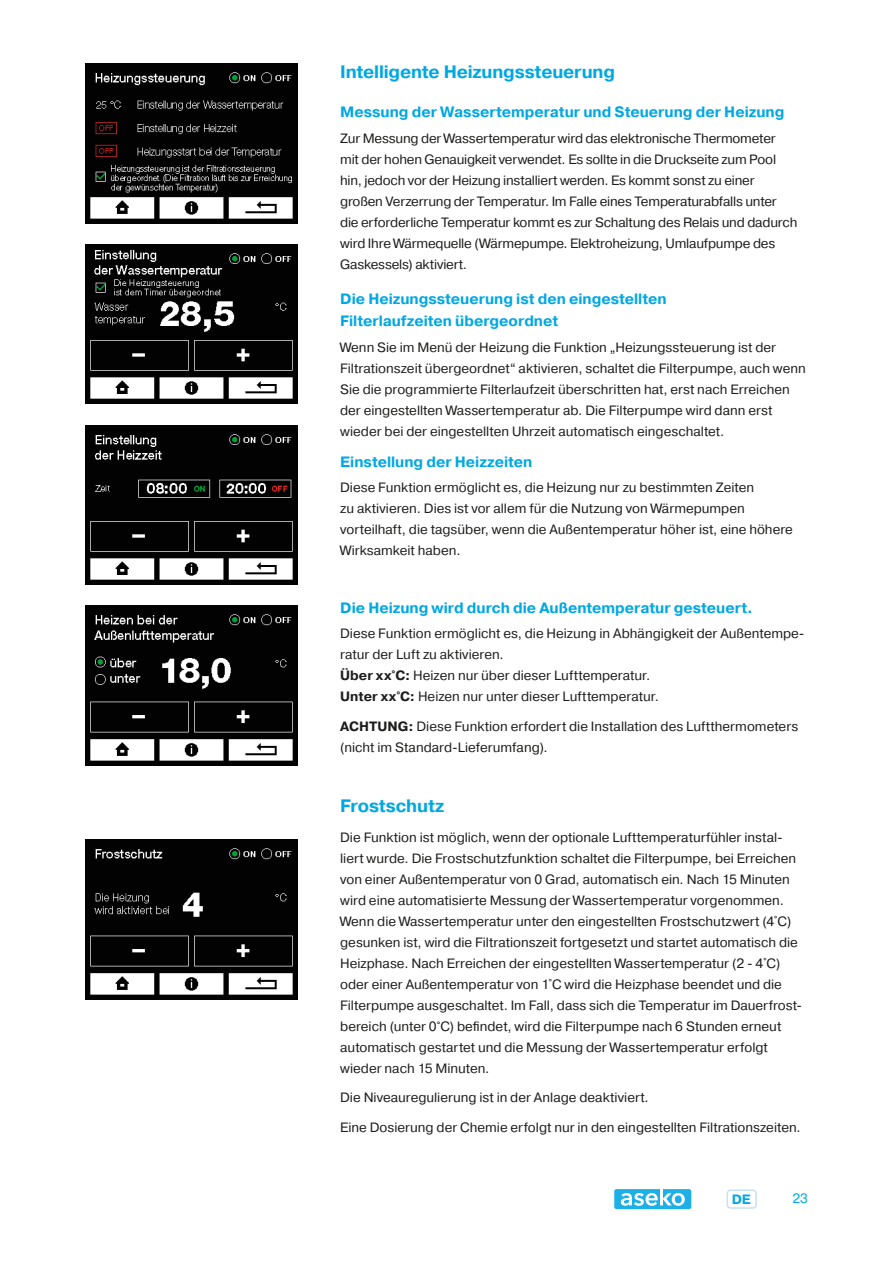
<style>
.page{position:relative;width:893px;height:1263px;background:#fff}
.page>*{position:absolute;margin:0;border:0;box-sizing:border-box;transform-origin:0 0}
.Nadpis_2{font:700 18px "Pragmatica";letter-spacing:-.01em;color:#00a8e3}
.Nadpis_3{font:700 15px/22.5px "Pragmatica";letter-spacing:-.005em;color:#00a8e3}
.Nadpis_3-2{font:13.5px/21px "Pragmatica";color:#1d1d1b}
.t1{font:700 13.5px "Pragmatica";color:#00a8e3}
.t2{font:13.5px "Pragmatica";color:#00a8e3}
.s1{font-weight:700}
</style>
<div class="page">
<div style="left:726px;top:1189px;width:31px;height:20px;border:2px solid #c7e2f4;border-radius:4px"></div>
<svg style="left:614px;top:1189px;width:77px;height:20px"></svg>
<img style="left:85px;top:64px;width:213px;height:159px">
<img style="left:85px;top:244px;width:213px;height:160px">
<img style="left:85px;top:425px;width:213px;height:160px">
<img style="left:85px;top:606px;width:213px;height:159px">
<img style="left:85px;top:840px;width:213px;height:159px">
<p class="Nadpis_2" style="left:340px;top:60px;width:276px">Intelligente Heizungssteuerung</p>
<p class="Nadpis_3" style="left:340px;top:101px;width:446px">Messung der Wassertemperatur und Steuerung der Heizung</p>
<p class="Nadpis_3-2" style="left:340px;top:128px;width:459px">Zur Messung der Wassertemperatur wird das elektronische Thermometer mit der hohen Genauigkeit verwendet. Es sollte in die Druckseite zum Pool hin, jedoch vor der Heizung installiert werden. Es kommt sonst zu einer großen Verzerrung der Temperatur. Im Falle eines Temperaturabfalls unter die erforderliche Temperatur kommt es zur Schaltung des Relais und dadurch wird Ihre Wärmequelle (Wärmepumpe. Elektroheizung, Umlaufpumpe des Gaskessels) aktiviert.</p>
<p class="Nadpis_3" style="left:340px;top:288px;width:328px">Die Heizungssteuerung ist den eingestellten<br>Filterlaufzeiten übergeordnet</p>
<p class="Nadpis_3-2" style="left:340px;top:337px;width:467px">Wenn Sie im Menü der Heizung die Funktion „Heizungssteuerung ist der Filtrationszeit übergeordnet“ aktivieren, schaltet die Filterpumpe, auch wenn Sie die programmierte Filterlaufzeit überschritten hat, erst nach Erreichen der eingestellten Wassertemperatur ab. Die Filterpumpe wird dann erst wieder bei der eingestellten Uhrzeit automatisch eingeschaltet.</p>
<p class="Nadpis_3" style="left:340px;top:450px;width:194px">Einstellung der Heizzeiten</p>
<p class="Nadpis_3-2" style="left:340px;top:477px;width:454px">Diese Funktion ermöglicht es, die Heizung nur zu bestimmten Zeiten<br>zu aktivieren. Dies ist vor allem für die Nutzung von Wärmepumpen vorteilhaft, die tagsüber, wenn die Außentemperatur höher ist, eine höhere Wirksamkeit haben.</p>
<p class="Nadpis_3" style="left:340px;top:596px;width:414px">Die Heizung wird durch die Außentemperatur gesteuert.</p>
<p class="Nadpis_3-2" style="left:340px;top:623px;width:466px">Diese Funktion ermöglicht es, die Heizung in Abhängigkeit der Außentempe&shy;ratur der Luft zu aktivieren.<br><span class="s1">Über xx°C:</span> Heizen nur über dieser Lufttemperatur.<br><span class="s1">Unter xx°C:</span> Heizen nur unter dieser Lufttemperatur.</p>
<p class="Nadpis_3-2" style="left:340px;top:716px;width:459px"><span class="s1">ACHTUNG:</span> Diese Funktion erfordert die Installation des Luftthermometers (nicht im Standard-Lieferumfang).</p>
<p class="Nadpis_2" style="left:340px;top:794px;width:106px">Frostschutz</p>
<p class="Nadpis_3-2" style="left:340px;top:827px;width:464px">Die Funktion ist möglich, wenn der optionale Lufttemperaturfühler instal&shy;liert wurde. Die Frostschutzfunktion schaltet die Filterpumpe, bei Erreichen von einer Außentemperatur von 0 Grad, automatisch ein. Nach 15 Minuten wird eine automatisierte Messung der Wassertemperatur vorgenommen.<br>Wenn die Wassertemperatur unter den eingestellten Frostschutzwert (4˚C) gesunken ist, wird die Filtrationszeit fortgesetzt und startet automatisch die Heizphase. Nach Erreichen der eingestellten Wassertemperatur (2 - 4˚C) oder einer Außentemperatur von 1˚C wird die Heizphase beendet und die Filterpumpe ausgeschaltet. Im Fall, dass sich die Temperatur im Dauerfrost&shy;bereich (unter 0°C) befindet, wird die Filterpumpe nach 6 Stunden erneut automatisch gestartet und die Messung der Wassertemperatur erfolgt wieder nach 15 Minuten.</p>
<p class="Nadpis_3-2" style="left:340px;top:1087px;width:310px">Die Niveauregulierung ist in der Anlage deaktiviert.</p>
<p class="Nadpis_3-2" style="left:340px;top:1117px;width:462px">Eine Dosierung der Chemie erfolgt nur in den eingestellten Filtrationszeiten.</p>
<p class="t1" style="left:732px;top:1190px;width:21px">DE</p>
<p class="t2" style="left:792px;top:1190px;width:17px">23</p>
</div>
